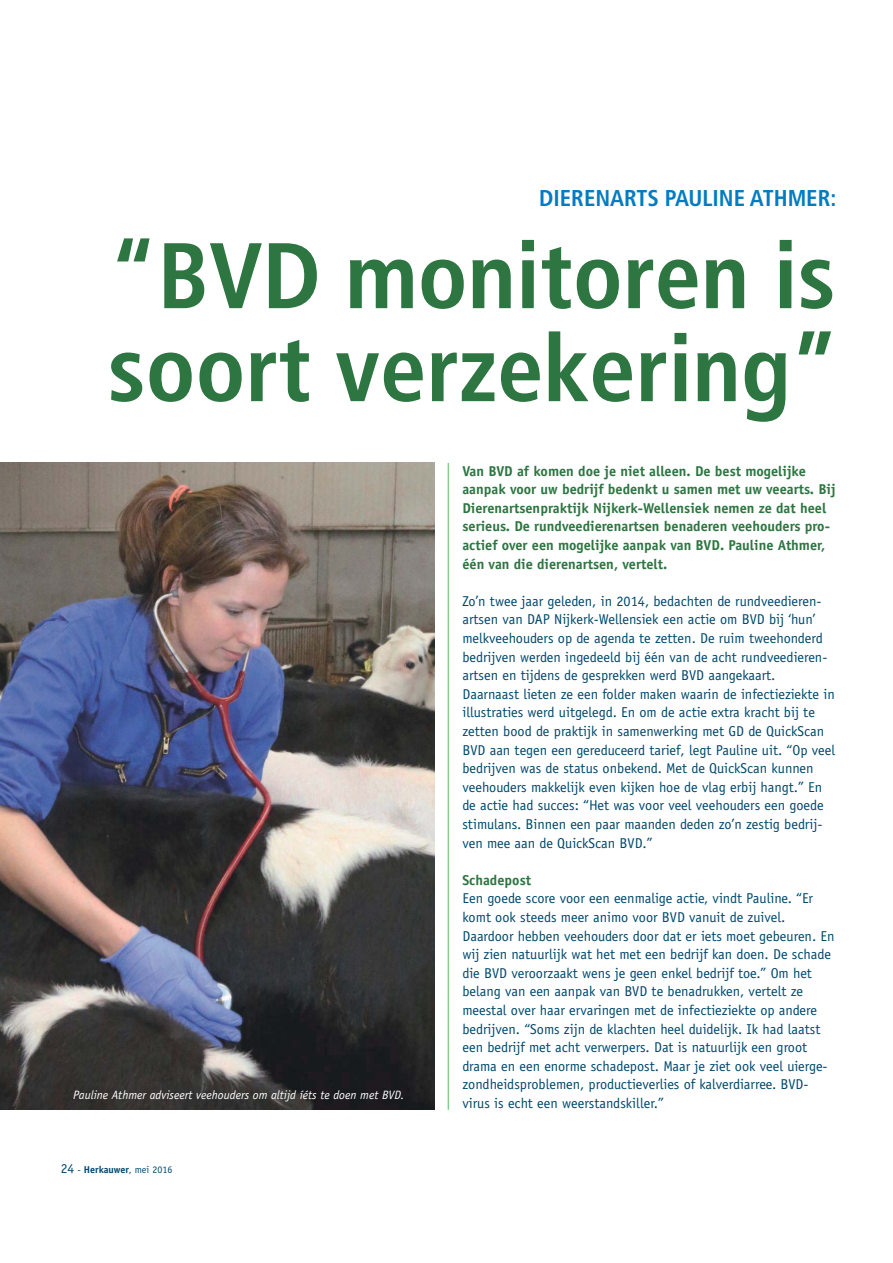
<style>
.page{position:relative;width:893px;height:1263px;background:#fff}
.page>*{position:absolute;margin:0;border:0;box-sizing:border-box;transform-origin:0 0}
.t1{font:700 condensed 93px/93px "Frutiger LT Std";color:#2d7541}
.t2{font:700 condensed 22.95px "Frutiger LT Std";color:#037bc1}
.t3{font:14.25px/18.6px "Officina Sans Std";color:#00486c}
.t4{font:700 14.25px/18.6px "Officina Sans Std";color:#2d7541}
.t5{font:italic 12.15px "Officina Sans Std";color:#fff}
.t6{font:10.05px "Officina Sans Std";color:#00486c}
.s1{font-size:13.65px}
.s2{font-weight:700}
</style>
<div class="page">
<img style="left:0;top:463px;width:434px;height:647px">
<hr style="left:448px;top:463px;width:1px;height:647px;background:#58bb62">
<h2 class="t2" style="left:539px;top:185px;width:299px">DIERENARTS PAULINE ATHMER:</h2>
<h1 class="t1" style="left:108px;top:230px;width:733px">“BVD monitoren is soort verzekering”</h1>
<p class="t5" style="left:73px;top:1087px;width:333px">Pauline Athmer adviseert veehouders om altijd íéts te doen met BVD.</p>
<p class="t6" style="left:61px;top:1166px;width:113px"><span class="s1">24</span> - <span class="s2">Herkauwer</span>, mei 2016</p>
<p class="t4" style="left:462px;top:462px;width:375px">Van BVD af komen doe je niet alleen. De best mogelijke aanpak voor uw bedrijf bedenkt u samen met uw veearts. Bij Dierenartsenpraktijk Nijkerk-Wellensiek nemen ze dat heel serieus. De rundveedierenartsen benaderen veehouders pro&shy;actief over een mogelijke aanpak van BVD. Pauline Athmer, één van die dierenartsen, vertelt.</p>
<p class="t3" style="left:462px;top:593px;width:374px">Zo’n twee jaar geleden, in 2014, bedachten de rundveedieren&shy;artsen van DAP Nijkerk-Wellensiek een actie om BVD bij ‘hun’ melkveehouders op de agenda te zetten. De ruim tweehonderd bedrijven werden ingedeeld bij één van de acht rundveedieren&shy;artsen en tijdens de gesprekken werd BVD aangekaart.<br>Daarnaast lieten ze een folder maken waarin de infectieziekte in illustraties werd uitgelegd. En om de actie extra kracht bij te zetten bood de praktijk in samenwerking met GD de QuickScan BVD aan tegen een gereduceerd tarief, legt Pauline uit. “Op veel bedrijven was de status onbekend. Met de QuickScan kunnen veehouders makkelijk even kijken hoe de vlag erbij hangt.” En de actie had succes: “Het was voor veel veehouders een goede stimulans. Binnen een paar maanden deden zo’n zestig bedrij&shy;ven mee aan de QuickScan BVD.”</p>
<p class="t4" style="left:462px;top:872px;width:70px">Schadepost</p>
<p class="t3" style="left:462px;top:890px;width:374px">Een goede score voor een eenmalige actie, vindt Pauline. “Er komt ook steeds meer animo voor BVD vanuit de zuivel.<br>Daardoor hebben veehouders door dat er iets moet gebeuren. En wij zien natuurlijk wat het met een bedrijf kan doen. De schade die BVD veroorzaakt wens je geen enkel bedrijf toe.” Om het belang van een aanpak van BVD te benadrukken, vertelt ze meestal over haar ervaringen met de infectieziekte op andere bedrijven. “Soms zijn de klachten heel duidelijk. Ik had laatst een bedrijf met acht verwerpers. Dat is natuurlijk een groot drama en een enorme schadepost. Maar je ziet ook veel uierge&shy;zondheidsproblemen, productieverlies of kalverdiarree. BVD&shy;virus is echt een weerstandskiller.”</p>
</div>
